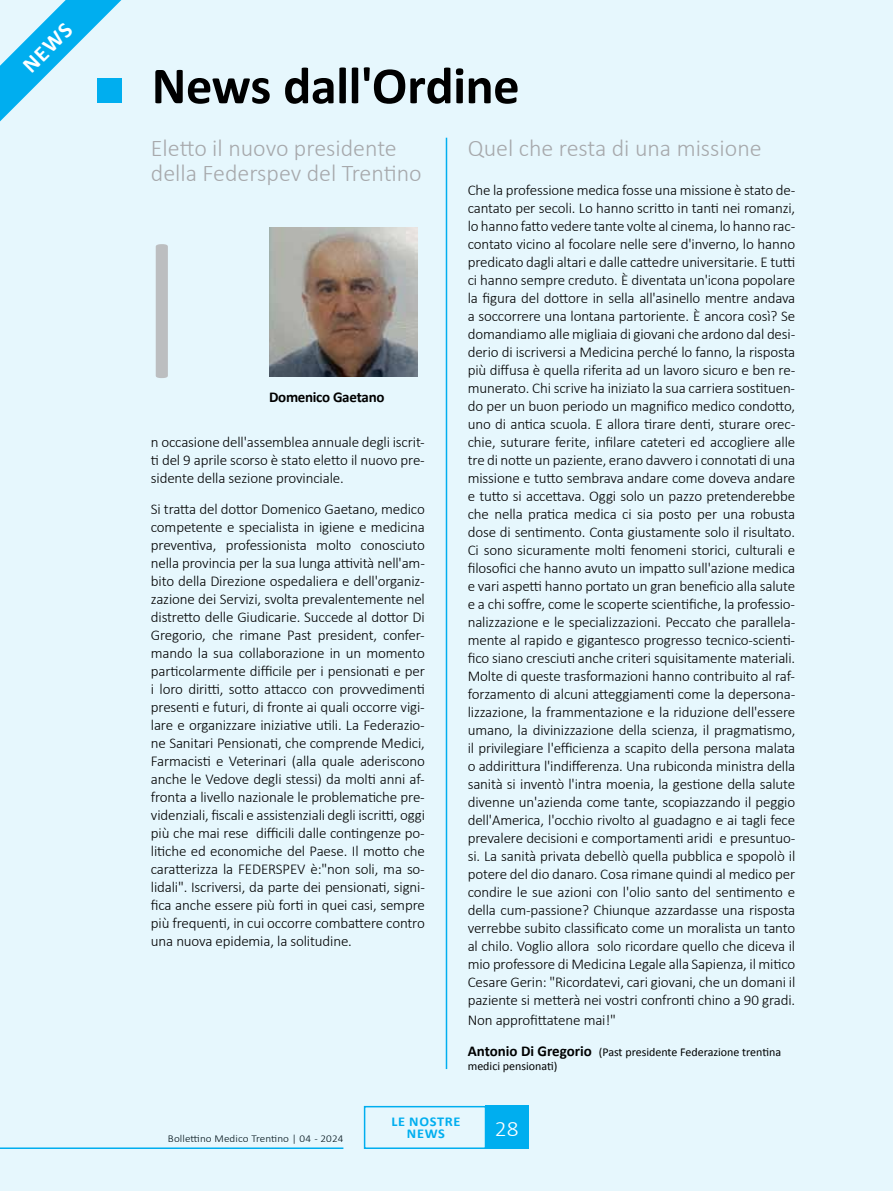
<style>
.page{position:relative;width:893px;height:1191px;background:#e6f7fd}
.page>*{position:absolute;margin:0;border:0;box-sizing:border-box;transform-origin:0 0}
.t1{font:300 210px "Calibri";color:#bcbec0}
.t2{font:700 52.5px "Calibri";letter-spacing:-.01em;color:#000}
.t3{font:300 24px/25.5px "Calibri";color:#a7a9ac}
.t4{font:700 22.5px "Calibri";color:#fff}
.t5{font:300 22.2px "Calibri";color:#fff;scale:1.06 1}
.t6{font:300 15px/18px "Calibri";letter-spacing:-.01em;color:#000;text-align:justify}
.t7{font:700 15px "Calibri";letter-spacing:-.02em;color:#000}
.t8{font:700 13.5px/12px "Calibri";letter-spacing:.05em;color:#00aeef;text-align:center;scale:1.06 1}
.t9{font:12px/14.4px "Calibri";color:#000101}
.t10{font:300 10.5px "Calibri";letter-spacing:.01em;color:#000;scale:1.06 1}
.s1{font-weight:700;font-size:15px}
</style>
<div class="page">
<svg style="left:0;top:0;width:122px;height:122px"></svg>
<div style="left:364px;top:1106px;width:122px;height:43px;border:2px solid #00aeef"></div>
<div style="left:485px;top:1106px;width:43px;height:43px;background:#00aeef"></div>
<hr style="left:0;top:1147px;width:343px;height:2px;background:#00aeef">
<hr style="left:446px;top:138px;width:1px;height:931px;background:#00aeef">
<img style="left:269px;top:227px;width:149px;height:149px">
<div style="left:97px;top:78px;width:25px;height:25px;background:#00aeef"></div>
<h3 class="t4" style="left:15px;top:57px;width:61px;rotate:-45deg">NEWS</h3>
<h2 class="t2" style="left:152px;top:49px;width:369px">News dall'Ordine</h2>
<h3 class="t3" style="left:151px;top:135px;width:272px">Eletto il nuovo presidente della Federspev del Trentino</h3>
<h3 class="t3" style="left:468px;top:135px;width:295px">Quel che resta di una missione</h3>
<p class="t6" style="left:468px;top:181px;width:329px">Che la professione medica fosse una missione è stato de&shy;cantato per secoli. Lo hanno scritto in tanti nei romanzi, lo hanno fatto vedere tante volte al cinema, lo hanno rac&shy;contato vicino al focolare nelle sere d'inverno, lo hanno predicato dagli altari e dalle cattedre universitarie. E tutti ci hanno sempre creduto. È diventata un'icona popolare la figura del dottore in sella all'asinello mentre andava a soccorrere una lontana partoriente. È ancora così? Se domandiamo alle migliaia di giovani che ardono dal desi&shy;derio di iscriversi a Medicina perché lo fanno, la risposta più diffusa è quella riferita ad un lavoro sicuro e ben re&shy;munerato. Chi scrive ha iniziato la sua carriera sostituen&shy;do per un buon periodo un magnifico medico condotto, uno di antica scuola. E allora tirare denti, sturare orec&shy;chie, suturare ferite, infilare cateteri ed accogliere alle tre di notte un paziente, erano davvero i connotati di una missione e tutto sembrava andare come doveva andare e tutto si accettava. Oggi solo un pazzo pretenderebbe che nella pratica medica ci sia posto per una robusta dose di sentimento. Conta giustamente solo il risultato.<br>Ci sono sicuramente molti fenomeni storici, culturali e filosofici che hanno avuto un impatto sull'azione medica e vari aspetti hanno portato un gran beneficio alla salute e a chi soffre, come le scoperte scientifiche, la professio&shy;nalizzazione e le specializzazioni. Peccato che parallela&shy;mente al rapido e gigantesco progresso tecnico-scienti&shy;fico siano cresciuti anche criteri squisitamente materiali.<br>Molte di queste trasformazioni hanno contribuito al raf&shy;forzamento di alcuni atteggiamenti come la depersona&shy;lizzazione, la frammentazione e la riduzione dell'essere umano, la divinizzazione della scienza, il pragmatismo, il privilegiare l'efficienza a scapito della persona malata o addirittura l'indifferenza. Una rubiconda ministra della sanità si inventò l'intra moenia, la gestione della salute divenne un'azienda come tante, scopiazzando il peggio dell'America, l'occhio rivolto al guadagno e ai tagli fece prevalere decisioni e comportamenti aridi e presuntuo&shy;si. La sanità privata debellò quella pubblica e spopolò il potere del dio danaro. Cosa rimane quindi al medico per condire le sue azioni con l'olio santo del sentimento e della cum-passione? Chiunque azzardasse una risposta verrebbe subito classificato come un moralista un tanto al chilo. Voglio allora solo ricordare quello che diceva il mio professore di Medicina Legale alla Sapienza, il mitico Cesare Gerin: "Ricordatevi, cari giovani, che un domani il paziente si metterà nei vostri confronti chino a 90 gradi.</p>
<p class="t6" style="left:468px;top:1010px;width:150px">Non approfittatene mai!"</p>
<p class="t9" style="left:468px;top:1044px;width:315px"><span class="s1">Antonio Di Gregorio</span> (Past presidente Federazione trentina medici pensionati)</p>
<h1 class="t1" style="left:137px;top:177px;width:51px">I</h1>
<p class="t7" style="left:269px;top:387px;width:117px">Domenico Gaetano</p>
<p class="t6" style="left:151px;top:433px;width:275px">n occasione dell'assemblea annuale degli iscrit&shy;ti del 9 aprile scorso è stato eletto il nuovo pre&shy;sidente della sezione provinciale.</p>
<p class="t6" style="left:151px;top:500px;width:276px">Si tratta del dottor Domenico Gaetano, medico competente e specialista in igiene e medicina preventiva, professionista molto conosciuto nella provincia per la sua lunga attività nell'am&shy;bito della Direzione ospedaliera e dell'organiz&shy;zazione dei Servizi, svolta prevalentemente nel distretto delle Giudicarie. Succede al dottor Di Gregorio, che rimane Past president, confer&shy;mando la sua collaborazione in un momento particolarmente difficile per i pensionati e per i loro diritti, sotto attacco con provvedimenti presenti e futuri, di fronte ai quali occorre vigi&shy;lare e organizzare iniziative utili. La Federazio&shy;ne Sanitari Pensionati, che comprende Medici, Farmacisti e Veterinari (alla quale aderiscono anche le Vedove degli stessi) da molti anni af&shy;fronta a livello nazionale le problematiche pre&shy;videnziali, fiscali e assistenziali degli iscritti, oggi più che mai rese difficili dalle contingenze po&shy;litiche ed economiche del Paese. Il motto che caratterizza la FEDERSPEV è:"non soli, ma so&shy;lidali". Iscriversi, da parte dei pensionati, signi&shy;fica anche essere più forti in quei casi, sempre più frequenti, in cui occorre combattere contro una nuova epidemia, la solitudine.</p>
<p class="t10" style="left:168px;top:1132px;width:167px">Bollettino Medico Trentino | 04 - 2024</p>
<p class="t8" style="left:391px;top:1114px;width:67px">LE NOSTRE<br>NEWS</p>
<h3 class="t5" style="left:495px;top:1114px;width:24px">28</h3>
</div>
